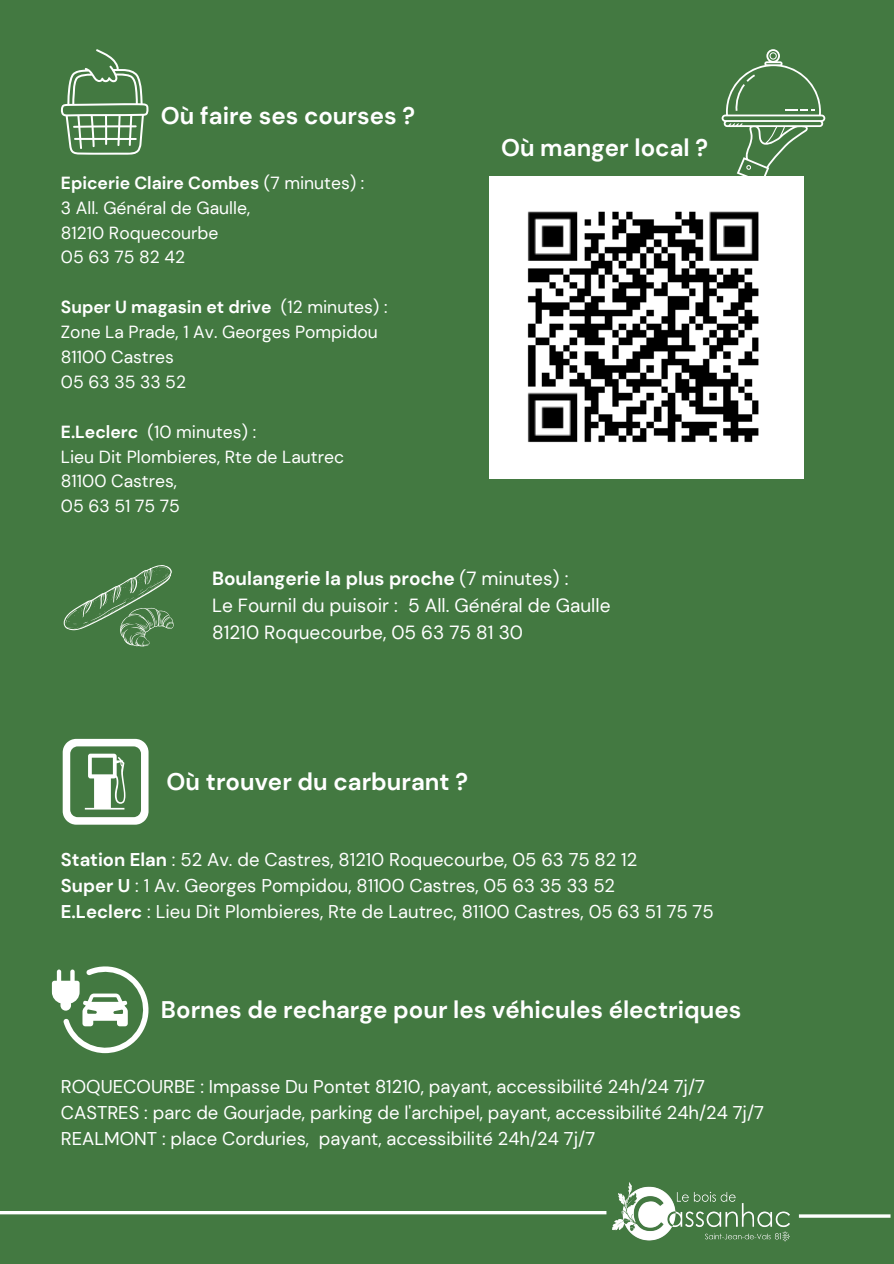
<style>
.page{position:relative;width:894px;height:1264px;background:#fff}
.page>*{position:absolute;margin:0;border:0;box-sizing:border-box;transform-origin:0 0}
.t1{font:700 24px "DM Sans";color:#fff}
.t2{font:19.05px/27px "DM Sans";color:#fff}
.t3{font:18.45px/26px "DM Sans";color:#fff}
.t4{font:17.55px/24.9px "DM Sans";color:#fff}
.s1{font-weight:700}
</style>
<div class="page">
<div style="left:0;top:0;width:893px;height:1263px;background:#437941"></div>
<svg style="left:61px;top:49px;width:87px;height:106px"></svg>
<svg style="left:63px;top:739px;width:85px;height:85px"></svg>
<svg style="left:52px;top:966px;width:96px;height:87px"></svg>
<div style="left:489px;top:176px;width:315px;height:303px;background:#fff"></div>
<img style="left:527px;top:211px;width:232px;height:232px">
<svg style="left:721px;top:49px;width:104px;height:127px"></svg>
<hr style="left:0;top:1211px;width:606px;height:3px;background:#fff">
<img style="left:606px;top:1182px;width:184px;height:60px">
<hr style="left:798px;top:1214px;width:92px;height:3px;background:#fff">
<svg style="left:63px;top:565px;width:111px;height:82px"></svg>
<h1 class="t1" style="left:161px;top:100px;width:255px">Où faire ses courses ?</h1>
<p class="t4" style="left:61px;top:170px;width:305px"><span class="s1">Epicerie Claire Combes</span> (7 minutes) :<br>3 All. Général de Gaulle,<br>81210 Roquecourbe<br>05 63 75 82 42</p>
<p class="t4" style="left:61px;top:295px;width:328px"><span class="s1">Super U magasin et drive</span> (12 minutes) :<br>Zone La Prade, 1 Av. Georges Pompidou<br>81100 Castres<br>05 63 35 33 52</p>
<p class="t4" style="left:61px;top:419px;width:284px"><span class="s1">E.Leclerc</span> (10 minutes) :<br>Lieu Dit Plombieres, Rte de Lautrec<br>81100 Castres,<br>05 63 51 75 75</p>
<p class="t1" style="left:501px;top:132px;width:208px">Où manger local ?</p>
<p class="t2" style="left:212px;top:565px;width:400px"><span class="s1">Boulangerie la plus proche</span> (7 minutes) :<br>Le Fournil du puisoir : 5 All. Général de Gaulle<br>81210 Roquecourbe, 05 63 75 81 30</p>
<p class="t1" style="left:166px;top:765px;width:303px">Où trouver du carburant ?</p>
<p class="t3" style="left:61px;top:846px;width:654px"><span class="s1">Station Elan</span> : 52 Av. de Castres, 81210 Roquecourbe, 05 63 75 82 12<br><span class="s1">Super U</span> : 1 Av. Georges Pompidou, 81100 Castres, 05 63 35 33 52<br><span class="s1">E.Leclerc</span> : Lieu Dit Plombieres, Rte de Lautrec, 81100 Castres, 05 63 51 75 75</p>
<p class="t1" style="left:161px;top:993px;width:581px">Bornes de recharge pour les véhicules électriques</p>
<p class="t3" style="left:61px;top:1073px;width:704px">ROQUECOURBE : Impasse Du Pontet 81210, payant, accessibilité 24h/24 7j/7<br>CASTRES : parc de Gourjade, parking de l'archipel, payant, accessibilité 24h/24 7j/7<br>REALMONT : place Corduries, payant, accessibilité 24h/24 7j/7</p>
</div>
